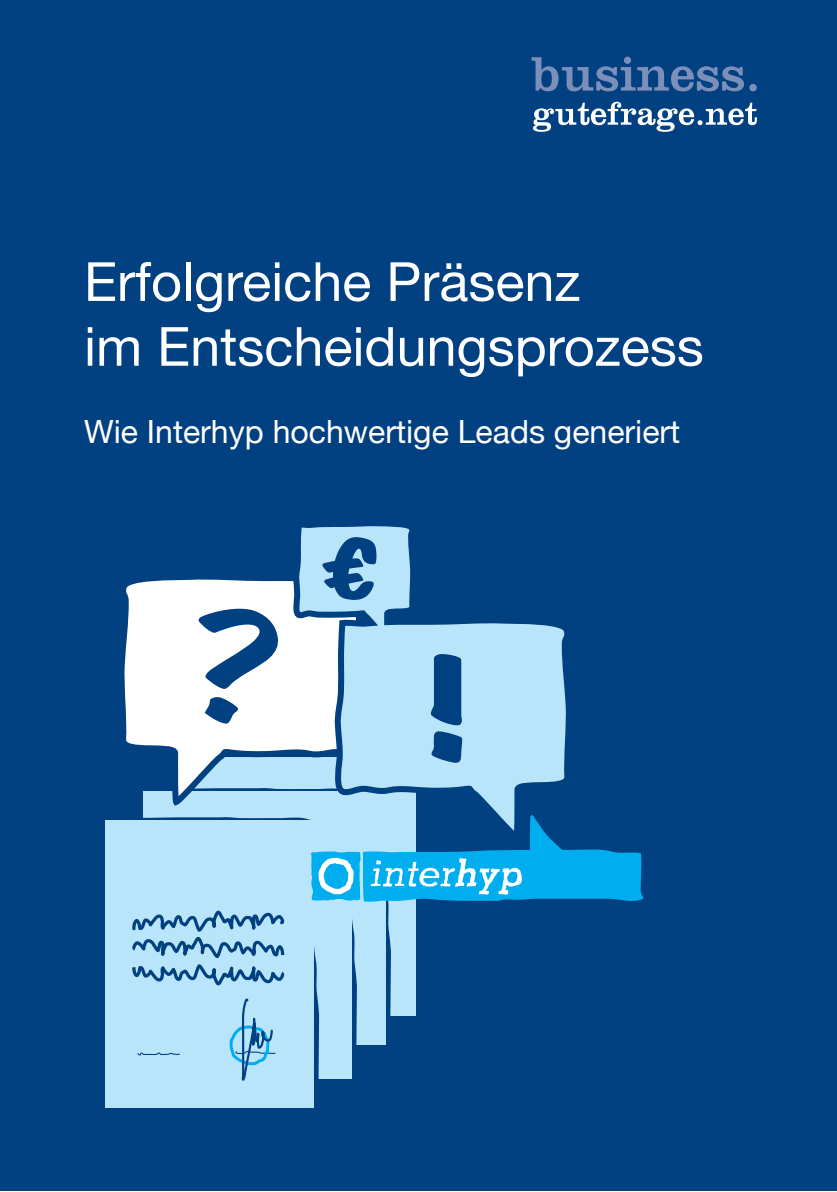
<style>
.page{position:relative;width:837px;height:1192px;background:#fff}
.page>*{position:absolute;margin:0;border:0;box-sizing:border-box;transform-origin:0 0}
.t1{font:expanded 128.4px "Marker Felt";color:#014081;scale:1.4 1}
.t2{font:54px/64.8px "Helvetica Neue";color:#fff}
.t3{font:32px "Helvetica Neue";color:#fff}
</style>
<div class="page">
<div style="left:0;top:0;width:836px;height:1190px;background:#014081"></div>
<div style="left:207px;top:727px;width:208px;height:288px;background:#b9e5fa"></div>
<svg style="left:358px;top:918px;width:34px;height:127px"></svg>
<div style="left:177px;top:757px;width:208px;height:287px;background:#b9e5fa"></div>
<svg style="left:320px;top:919px;width:38px;height:160px"></svg>
<div style="left:143px;top:791px;width:208px;height:287px;background:#b9e5fa"></div>
<svg style="left:105px;top:817px;width:215px;height:291px"></svg>
<div style="left:106px;top:820px;width:207px;height:288px;background:#b9e5fa"></div>
<svg style="left:132px;top:914px;width:153px;height:142px"></svg>
<svg style="left:194px;top:817px;width:80px;height:264px"></svg>
<svg style="left:124px;top:579px;width:167px;height:226px"></svg>
<svg style="left:291px;top:526px;width:275px;height:294px"></svg>
<svg style="left:292px;top:526px;width:13px;height:5px"></svg>
<svg style="left:310px;top:816px;width:334px;height:102px"></svg>
<svg style="left:322px;top:537px;width:54px;height:63px"></svg>
<svg style="left:533px;top:102px;width:223px;height:30px"></svg>
<svg style="left:531px;top:57px;width:225px;height:34px"></svg>
<p class="t2" style="left:84px;top:248px;width:621px">Erfolgreiche Präsenz<br>im Entscheidungsprozess</p>
<p class="t3" style="left:84px;top:412px;width:597px">Wie Interhyp hochwertige Leads generiert</p>
<h1 class="t1" style="left:196px;top:599px;width:194px">? <sub>!</sub></h1>
</div>
